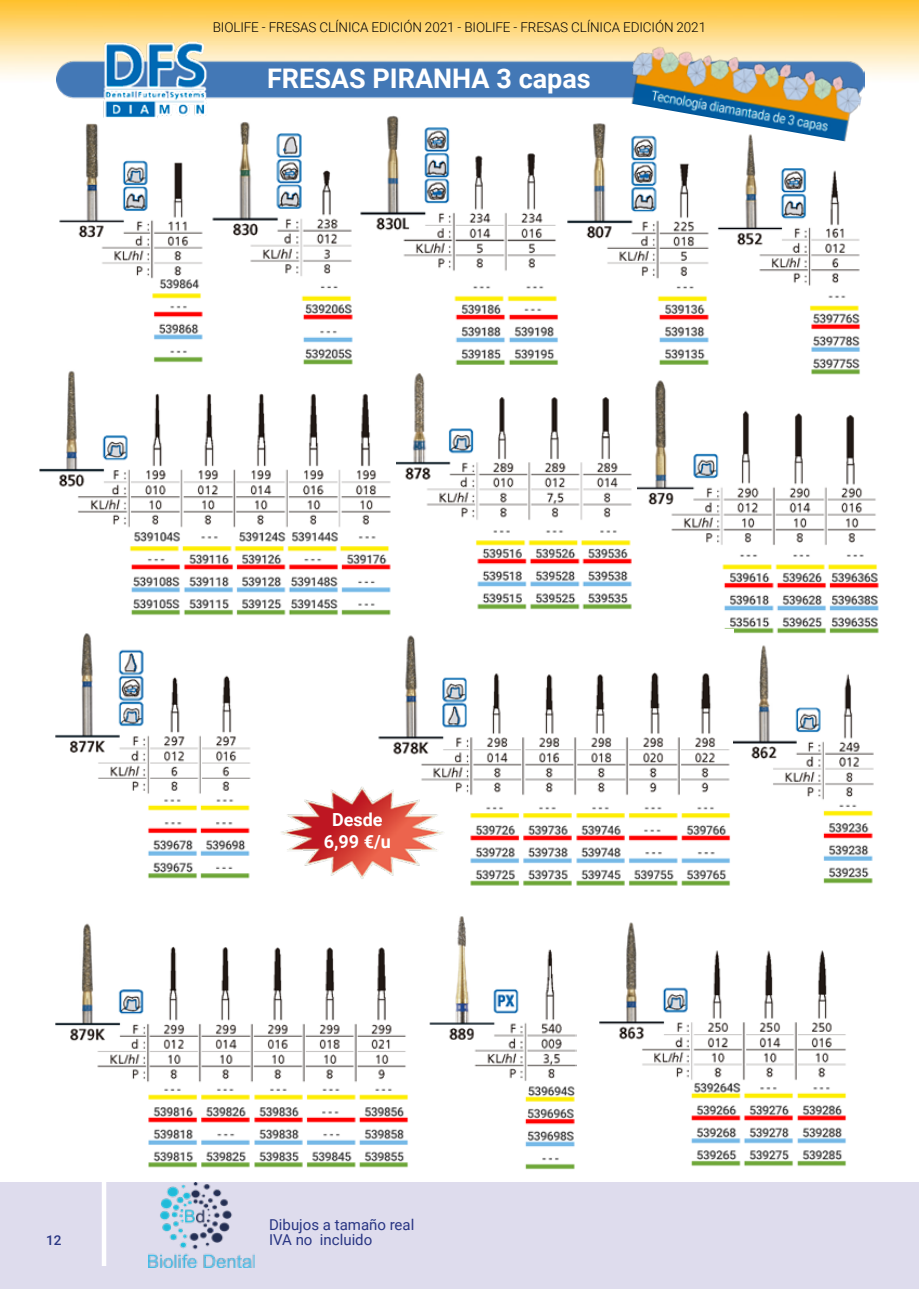
<style>
.page{position:relative;width:919px;height:1289px;background:#fff}
.page>*{position:absolute;margin:0;border:0;box-sizing:border-box;transform-origin:0 0}
.t1{font:700 27px "Roboto";color:#fff}
.t2{font:700 18px/21.6px "Roboto";color:#fff;text-align:center}
.t3{font:15px/15px "Roboto";color:#283583}
.t4{font:300 13.5px "Roboto";letter-spacing:-.01em;color:#000}
.t5{font:500 13.5px "Roboto";color:#283583}
</style>
<div class="page">
<div style="left:0;top:1182px;width:918px;height:106px;background:#dedced"></div>
<hr style="left:102px;top:1179px;width:4px;height:86px;background:#fff">
<img style="left:0;top:0;width:918px;height:84px">
<img style="left:149px;top:1182px;width:106px;height:85px">
<img style="left:637px;top:380px;width:242px;height:254px">
<img style="left:396px;top:373px;width:236px;height:237px">
<img style="left:717px;top:143px;width:144px;height:232px">
<img style="left:56px;top:41px;width:570px;height:77px">
<img style="left:626px;top:38px;width:238px;height:105px">
<img style="left:59px;top:123px;width:144px;height:240px">
<img style="left:212px;top:122px;width:141px;height:243px">
<img style="left:358px;top:114px;width:203px;height:251px">
<img style="left:567px;top:120px;width:144px;height:245px">
<img style="left:40px;top:370px;width:351px;height:246px">
<img style="left:55px;top:633px;width:196px;height:246px">
<img style="left:378px;top:629px;width:355px;height:257px">
<img style="left:733px;top:645px;width:141px;height:239px">
<img style="left:55px;top:923px;width:354px;height:245px">
<img style="left:599px;top:922px;width:248px;height:245px">
<img style="left:429px;top:916px;width:147px;height:254px">
<img style="left:281px;top:783px;width:167px;height:101px">
<p class="t4" style="left:213px;top:18px;width:495px">BIOLIFE - FRESAS CLÍNICA EDICIÓN 2021 - BIOLIFE - FRESAS CLÍNICA EDICIÓN 2021</p>
<h1 class="t1" style="left:267px;top:60px;width:325px">FRESAS PIRANHA 3 capas</h1>
<p class="t5" style="left:46px;top:1230px;width:17px">12</p>
<h2 class="t2" style="left:324px;top:808px;width:69px">Desde<br>6,99 €/u</h2>
<p class="t3" style="left:269px;top:1216px;width:147px">Dibujos a tamaño real<br>IVA no incluido</p>
</div>
